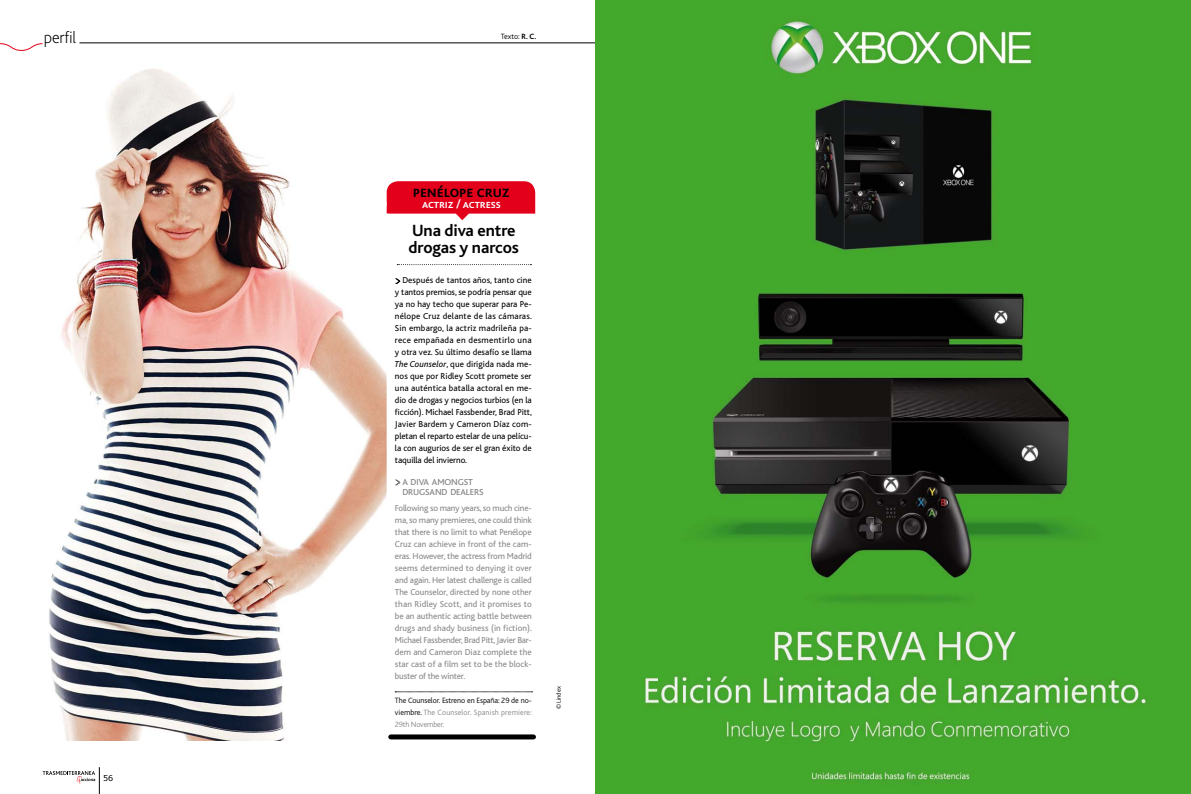
<style>
.page{position:relative;width:1191px;height:794px;background:#fff}
.page>*{position:absolute;margin:0;border:0;box-sizing:border-box;transform-origin:0 0}
.t1{font:700 17px/17px "Bliss";letter-spacing:-.005em;color:#000}
.t2{font:500 17px "Bliss Caps";letter-spacing:-.005em;color:#000}
.t3{font:200 17px "Bliss";color:#000}
.t4{font:500 12.5px "Bliss Caps";letter-spacing:-.005em;color:#fff}
.t5{font:500 9.1px/10px "Bliss";letter-spacing:-.005em;color:#87888a}
.t6{font:9px/12px "Bliss";letter-spacing:-.005em;color:#000;text-align:justify}
.t7{font:9px/12px "Bliss";color:#87888a;text-align:justify}
.t8{font:300 8px/12px "Bliss";color:#000;text-align:justify}
.t9{font:8px "Verdana";color:#000}
.t10{font:300 6.5px "Bliss";letter-spacing:-.01em;color:#000}
.s1{font-weight:700}
.s2{font-style:italic}
.s3{color:#87888a}
</style>
<div class="page">
<svg style="left:43px;top:767px;width:57px;height:27px"></svg>
<img style="left:49px;top:69px;width:444px;height:672px">
<hr style="left:79px;top:43px;width:516px;height:1px;background:#000">
<div style="left:387px;top:181px;width:148px;height:535px;background:#fff;border-radius:11px"></div>
<svg style="left:387px;top:181px;width:148px;height:39px"></svg>
<svg style="left:395px;top:691px;width:137px;height:1px"></svg>
<svg style="left:395px;top:278px;width:5px;height:6px"></svg>
<svg style="left:395px;top:480px;width:5px;height:5px"></svg>
<svg style="left:0;top:43px;width:43px;height:8px"></svg>
<div style="left:391px;top:734px;width:142px;height:5px;background:#000"></div>
<svg style="left:397px;top:264px;width:134px;height:1px"></svg>
<img style="left:595px;top:0;width:595px;height:794px">
<h1 class="t3" style="left:44px;top:29px;width:34px">perfil</h1>
<p class="t9" style="left:103px;top:773px;width:11px">56</p>
<p class="t8" style="left:501px;top:31px;width:37px">Texto: <span class="s1">R. C.</span></p>
<h1 class="t2" style="left:413px;top:183px;width:98px">penélope cruz</h1>
<h2 class="t4" style="left:422px;top:197px;width:80px">actriz / actress</h2>
<h1 class="t1" style="left:408px;top:222px;width:112px">Una diva entre drogas y narcos</h1>
<p class="t6" style="left:395px;top:274px;width:139px;text-indent:7px">Después de tantos años, tanto cine y tantos premios, se podría pensar que ya no hay techo que superar para Pe&shy;nélope Cruz delante de las cámaras.<br>Sin embargo, la actriz madrileña pa&shy;rece empañada en desmentirlo una y otra vez. Su último desafío se llama <span class="s2">The Counselor</span>, que dirigida nada me&shy;nos que por Ridley Scott promete ser una auténtica batalla actoral en me&shy;dio de drogas y negocios turbios (en la ficción). Michael Fassbender, Brad Pitt, Javier Bardem y Cameron Díaz com&shy;pletan el reparto estelar de una pelícu&shy;la con augurios de ser el gran éxito de taquilla del invierno.</p>
<p class="t7" style="left:395px;top:502px;width:139px">Following so many years, so much cine&shy;ma, so many premieres, one could think that there is no limit to what Penélope Cruz can achieve in front of the cam&shy;eras. However, the actress from Madrid seems determined to denying it over and again. Her latest challenge is called The Counselor, directed by none other than Ridley Scott, and it promises to be an authentic acting battle between drugs and shady business (in fiction).<br>Michael Fassbender, Brad Pitt, Javier Bar&shy;dem and Cameron Diaz complete the star cast of a film set to be the block&shy;buster of the winter.</p>
<p class="t8" style="left:395px;top:695px;width:138px">The Counselor. Estreno en España: 29 de no&shy;viembre. <span class="s3">The Counselor. Spanish premiere:<br>29th November.</span></p>
<p class="t5" style="left:402px;top:477px;width:83px">A DIVA AMONGST<br>DRUGSAND DEALERS</p>
<p class="t10" style="left:555px;top:709px;width:24px;rotate:-90deg">© Lindex</p>
</div>
